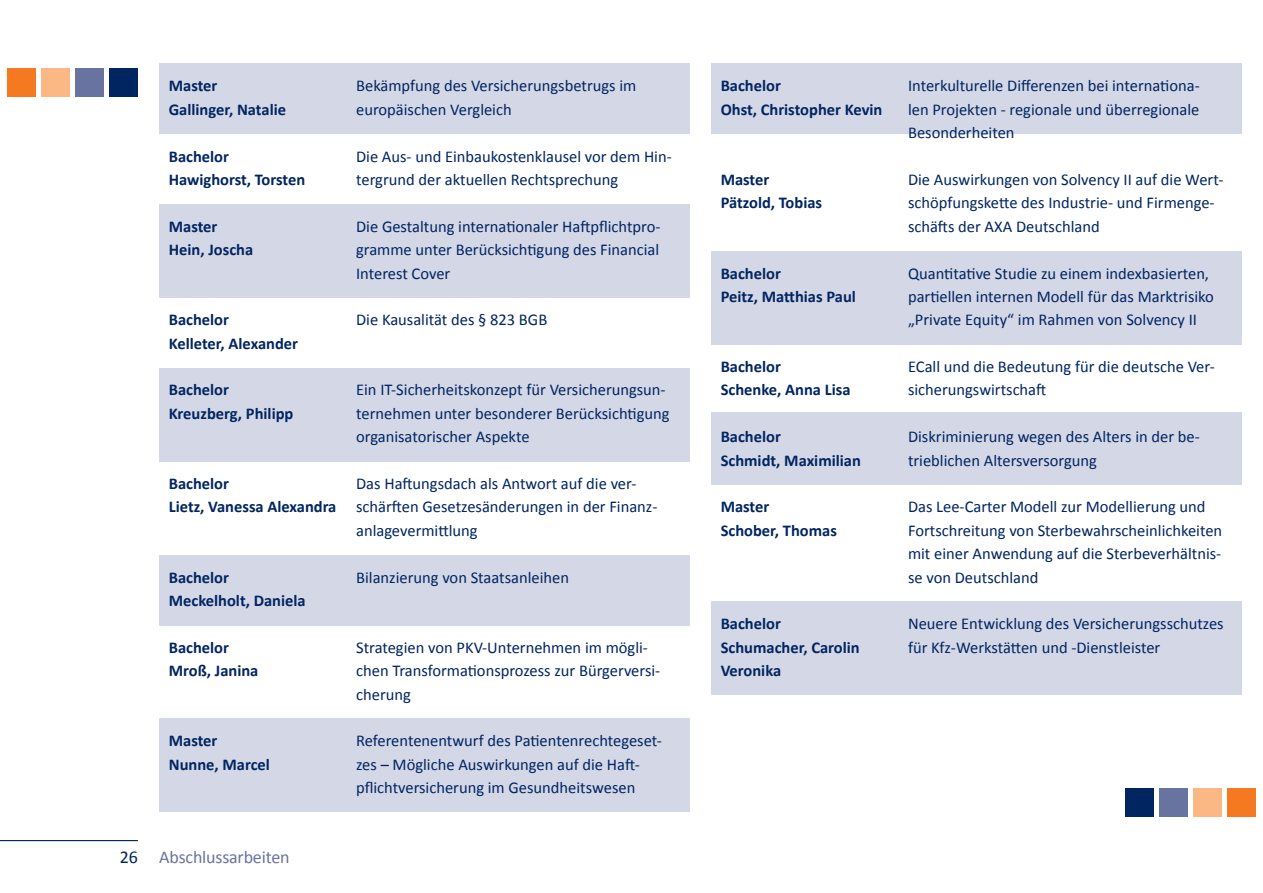
<style>
.page{position:relative;width:1263px;height:893px;background:#fff}
.page>*{position:absolute;margin:0;border:0;box-sizing:border-box;transform-origin:0 0}
.t1{font:18px "Calibri";letter-spacing:-.01em;color:#6973a0}
.t2{font:16.5px/23.4px "Calibri";color:#002561}
.t3{font:700 16.5px/23.4px "Calibri";color:#002561}
.s1{color:#002561}
</style>
<div class="page">
<hr style="left:0;top:840px;width:138px;height:1px;background:#002561">
<div style="left:1227px;top:788px;width:28px;height:28px;background:#f47920"></div>
<div style="left:1125px;top:788px;width:29px;height:28px;background:#002561"></div>
<div style="left:1193px;top:788px;width:28px;height:28px;background:#fbb784"></div>
<div style="left:1159px;top:788px;width:29px;height:28px;background:#6973a0"></div>
<div style="left:7px;top:68px;width:29px;height:29px;background:#f47920"></div>
<div style="left:109px;top:68px;width:29px;height:29px;background:#002561"></div>
<div style="left:41px;top:68px;width:29px;height:29px;background:#fbb784"></div>
<div style="left:75px;top:68px;width:29px;height:29px;background:#6973a0"></div>
<div style="left:159px;top:64px;width:531px;height:70px;background:#d4d7e6"></div>
<div style="left:711px;top:64px;width:531px;height:70px;background:#d4d7e6"></div>
<div style="left:159px;top:368px;width:531px;height:93px;background:#d4d7e6"></div>
<div style="left:159px;top:555px;width:531px;height:70px;background:#d4d7e6"></div>
<div style="left:159px;top:719px;width:531px;height:93px;background:#d4d7e6"></div>
<div style="left:711px;top:412px;width:531px;height:73px;background:#d4d7e6"></div>
<div style="left:711px;top:602px;width:531px;height:93px;background:#d4d7e6"></div>
<div style="left:159px;top:204px;width:531px;height:94px;background:#d4d7e6"></div>
<div style="left:711px;top:251px;width:531px;height:93px;background:#d4d7e6"></div>
<p class="t3" style="left:169px;top:74px;width:119px">Master<br>Gallinger, Natalie</p>
<p class="t3" style="left:169px;top:144px;width:138px">Bachelor<br>Hawighorst, Torsten</p>
<p class="t3" style="left:169px;top:214px;width:86px">Master<br>Hein, Joscha</p>
<p class="t3" style="left:169px;top:308px;width:131px">Bachelor<br>Kelleter, Alexander</p>
<p class="t3" style="left:169px;top:378px;width:126px">Bachelor<br>Kreuzberg, Philipp</p>
<p class="t3" style="left:169px;top:472px;width:169px">Bachelor<br>Lietz, Vanessa Alexandra</p>
<p class="t3" style="left:169px;top:565px;width:138px">Bachelor<br>Meckelholt, Daniela</p>
<p class="t3" style="left:169px;top:635px;width:91px">Bachelor<br>Mroß, Janina</p>
<p class="t3" style="left:169px;top:729px;width:103px">Master<br>Nunne, Marcel</p>
<p class="t2" style="left:356px;top:74px;width:282px">Bekämpfung des Versicherungsbetrugs im europäischen Vergleich</p>
<p class="t2" style="left:356px;top:144px;width:317px">Die Aus- und Einbaukostenklausel vor dem Hin&shy;tergrund der aktuellen Rechtsprechung</p>
<p class="t2" style="left:356px;top:214px;width:306px;text-align:justify">Die Gestaltung internationaler Haftpflichtpro&shy;gramme unter Berücksichtigung des Financial Interest Cover</p>
<p class="t2" style="left:356px;top:308px;width:193px">Die Kausalität des § 823 BGB</p>
<p class="t2" style="left:356px;top:378px;width:315px">Ein IT-Sicherheitskonzept für Versicherungsun&shy;ternehmen unter besonderer Berücksichtigung organisatorischer Aspekte</p>
<p class="t2" style="left:356px;top:472px;width:303px">Das Haftungsdach als Antwort auf die ver&shy;schärften Gesetzesänderungen in der Finanz&shy;anlagevermittlung</p>
<p class="t2" style="left:356px;top:565px;width:215px">Bilanzierung von Staatsanleihen</p>
<p class="t2" style="left:356px;top:635px;width:306px">Strategien von PKV-Unternehmen im mögli&shy;chen Transformationsprozess zur Bürgerversi&shy;cherung</p>
<p class="t2" style="left:356px;top:729px;width:307px">Referentenentwurf des Patientenrechtegeset&shy;zes – Mögliche Auswirkungen auf die Haft&shy;pflichtversicherung im Gesundheitswesen</p>
<p class="t1" style="left:120px;top:846px;width:171px"><span class="s1">26</span> Abschlussarbeiten</p>
<p class="t3" style="left:721px;top:74px;width:163px">Bachelor<br>Ohst, Christopher Kevin</p>
<p class="t3" style="left:721px;top:168px;width:103px">Master<br>Pätzold, Tobias</p>
<p class="t3" style="left:721px;top:261px;width:137px">Bachelor<br>Peitz, Matthias Paul</p>
<p class="t3" style="left:721px;top:355px;width:131px">Bachelor<br>Schenke, Anna Lisa</p>
<p class="t3" style="left:721px;top:425px;width:142px">Bachelor<br>Schmidt, Maximilian</p>
<p class="t3" style="left:721px;top:495px;width:118px">Master<br>Schober, Thomas</p>
<p class="t3" style="left:721px;top:612px;width:141px">Bachelor<br>Schumacher, Carolin<br>Veronika</p>
<p class="t2" style="left:908px;top:74px;width:293px;text-align:justify">Interkulturelle Differenzen bei internationa&shy;len Projekten - regionale und überregionale Besonderheiten</p>
<p class="t2" style="left:908px;top:168px;width:317px">Die Auswirkungen von Solvency II auf die Wert&shy;schöpfungskette des Industrie- und Firmenge&shy;schäfts der AXA Deutschland</p>
<p class="t2" style="left:908px;top:261px;width:307px">Quantitative Studie zu einem indexbasierten, partiellen internen Modell für das Marktrisiko „Private Equity“ im Rahmen von Solvency II</p>
<p class="t2" style="left:908px;top:355px;width:308px">ECall und die Bedeutung für die deutsche Ver&shy;sicherungswirtschaft</p>
<p class="t2" style="left:908px;top:425px;width:293px">Diskriminierung wegen des Alters in der be&shy;trieblichen Altersversorgung</p>
<p class="t2" style="left:908px;top:495px;width:316px">Das Lee-Carter Modell zur Modellierung und Fortschreitung von Sterbewahrscheinlichkeiten mit einer Anwendung auf die Sterbeverhältnis&shy;se von Deutschland</p>
<p class="t2" style="left:908px;top:612px;width:317px">Neuere Entwicklung des Versicherungsschutzes für Kfz-Werkstätten und -Dienstleister</p>
</div>
